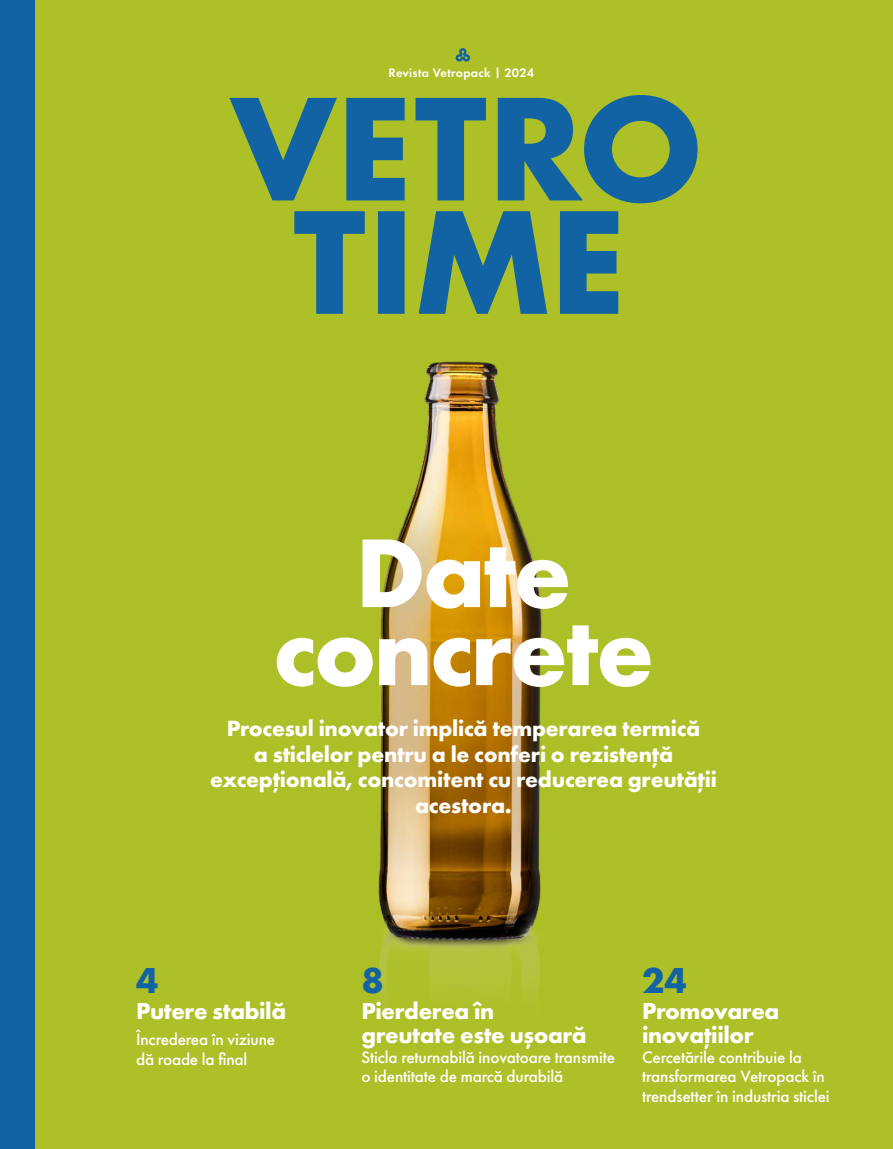
<style>
.page{position:relative;width:893px;height:1149px;background:#fff}
.page>*{position:absolute;margin:0;border:0;box-sizing:border-box;transform-origin:0 0}
.t1{font:700 101.25px/78px "Futura";letter-spacing:-.03em;color:#fff;text-align:center}
.t2{font:700 37.5px "Futura PT";color:#1163a3}
.t3{font:700 24px/24px "Futura PT";letter-spacing:-.015em;color:#fff}
.t4{font:700 22.8px/25.5px "Futura PT";letter-spacing:-.01em;color:#fff;text-align:center}
.t5{font:500 17.25px/19.5px "Futura PT";letter-spacing:-.01em;color:#fff}
.t6{font:12.75px "Futura Dem";letter-spacing:.02em;color:#fff}
</style>
<div class="page">
<div style="left:0;top:0;width:893px;height:1148px;background:#adc028"></div>
<div style="left:0;top:0;width:34px;height:1148px;background:#1163a3"></div>
<img style="left:378px;top:361px;width:164px;height:635px">
<svg style="left:294px;top:211px;width:324px;height:103px"></svg>
<svg style="left:229px;top:95px;width:469px;height:108px;fill:#1163a3"></svg>
<svg style="left:455px;top:48px;width:15px;height:14px"></svg>
<p class="t6" style="left:389px;top:65px;width:147px">Revista Vetropack | 2024</p>
<h1 class="t1" style="left:273px;top:532px;width:383px">Date concrete</h1>
<h3 class="t4" style="left:210px;top:715px;width:508px">Procesul inovator implică temperarea termică<br>a sticlelor pentru a le conferi o rezistență excepțională, concomitent cu reducerea greutății acestora.</h3>
<h2 class="t2" style="left:136px;top:956px;width:24px">4</h2>
<h3 class="t3" style="left:136px;top:998px;width:152px">Putere stabilă</h3>
<p class="t5" style="left:136px;top:1029px;width:141px">Încrederea în viziune dă roade la final</p>
<h2 class="t2" style="left:361px;top:956px;width:24px">8</h2>
<h3 class="t3" style="left:361px;top:998px;width:227px">Pierderea în greutate este ușoară</h3>
<p class="t5" style="left:361px;top:1046px;width:255px">Sticla returnabilă inovatoare transmite o identitate de marcă durabilă</p>
<h2 class="t2" style="left:642px;top:956px;width:46px">24</h2>
<h3 class="t3" style="left:642px;top:998px;width:139px">Promovarea inovațiilor</h3>
<p class="t5" style="left:642px;top:1046px;width:189px">Cercetările contribuie la transformarea Vetropack în trendsetter în industria sticlei</p>
</div>
